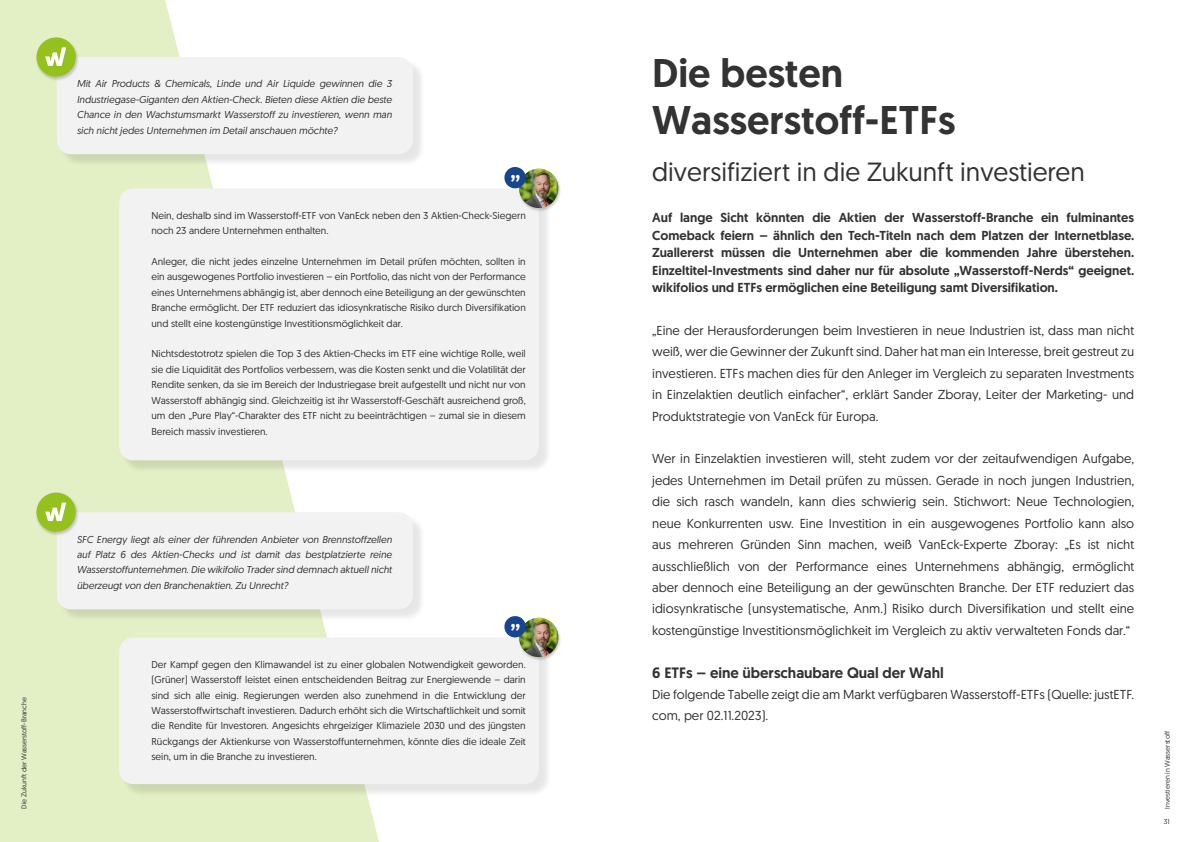
<style>
.page{position:relative;width:1191px;height:842px;background:#fff}
.page>*{position:absolute;margin:0;border:0;box-sizing:border-box;transform-origin:0 0}
.t1{font:500 40px/47.3px "Geomanist";color:#333}
.t2{font:32px "Geomanist";color:#fff}
.t3{font:26.3px "Geomanist";color:#333}
.t4{font:500 15px "Geomanist";color:#333}
.t5{font:13px/21.4px "Geomanist";color:#333;text-align:justify}
.t6{font:500 13px/17.4px "Geomanist";color:#333;text-align:justify}
.t7{font:10px/15.4px "Geomanist";color:#333;text-align:justify}
.t8{font:italic 10px/15.4px "Geomanist";color:#333;text-align:justify}
.t9{font:7px "Geomanist";color:#333}
</style>
<div class="page">
<svg style="left:0;top:0;width:379px;height:842px;fill:#e3efc5"></svg>
<div style="left:59px;top:60px;width:367px;height:107px;background:#000;opacity:.1"></div>
<div style="left:57px;top:57px;width:356px;height:97px;background:#f2f2f2;border-radius:14px"></div>
<div style="left:59px;top:515px;width:367px;height:107px;background:#000;opacity:.1"></div>
<div style="left:57px;top:512px;width:356px;height:97px;background:#f2f2f2;border-radius:14px"></div>
<div style="left:121px;top:191px;width:430px;height:282px;background:#000;opacity:.1"></div>
<div style="left:119px;top:188px;width:420px;height:272px;background:#f2f2f2;border-radius:14px"></div>
<div style="left:121px;top:640px;width:430px;height:157px;background:#000;opacity:.1"></div>
<div style="left:119px;top:637px;width:420px;height:147px;background:#f2f2f2;border-radius:14px"></div>
<div style="left:518px;top:168px;width:43px;height:44px;background:#000;opacity:.19"></div>
<img style="left:519px;top:169px;width:39px;height:39px;border-radius:20px">
<div style="left:504px;top:167px;width:22px;height:21px;background:#17468f;border-radius:50%"></div>
<div style="left:518px;top:617px;width:43px;height:44px;background:#000;opacity:.19"></div>
<img style="left:519px;top:618px;width:39px;height:39px;border-radius:20px">
<div style="left:504px;top:616px;width:22px;height:21px;background:#17468f;border-radius:50%"></div>
<div style="left:35px;top:37px;width:44px;height:44px;background:#000;opacity:.19"></div>
<div style="left:36px;top:37px;width:40px;height:40px;background:#95c11f;border-radius:50%"></div>
<svg style="left:45px;top:47px;width:21px;height:19px"></svg>
<div style="left:35px;top:492px;width:44px;height:44px;background:#000;opacity:.19"></div>
<div style="left:36px;top:492px;width:40px;height:40px;background:#95c11f;border-radius:50%"></div>
<svg style="left:45px;top:503px;width:21px;height:18px"></svg>
<p class="t9" style="left:20px;top:809px;width:113px;rotate:-90deg">Die Zukunft der Wasserstoff-Branche</p>
<p class="t8" style="left:77px;top:76px;width:316px">Mit Air Products &amp; Chemicals, Linde und Air Liquide gewinnen die 3<br>Industriegase-Giganten den Aktien-Check. Bieten diese Aktien die beste Chance in den Wachstumsmarkt Wasserstoff zu investieren, wenn man sich nicht jedes Unternehmen im Detail anschauen möchte?</p>
<h2 class="t2" style="left:510px;top:146px;width:12px">„</h2>
<p class="t7" style="left:151px;top:207px;width:376px">Nein, deshalb sind im Wasserstoff-ETF von VanEck neben den 3 Aktien-Check-Siegern noch 23 andere Unternehmen enthalten.</p>
<p class="t7" style="left:151px;top:253px;width:376px">Anleger, die nicht jedes einzelne Unternehmen im Detail prüfen möchten, sollten in ein ausgewogenes Portfolio investieren – ein Portfolio, das nicht von der Performance eines Unternehmens abhängig ist, aber dennoch eine Beteiligung an der gewünschten Branche ermöglicht. Der ETF reduziert das idiosynkratische Risiko durch Diversifikation und stellt eine kostengünstige Investitionsmöglichkeit dar.</p>
<p class="t7" style="left:151px;top:346px;width:376px">Nichtsdestotrotz spielen die Top 3 des Aktien-Checks im ETF eine wichtige Rolle, weil sie die Liquidität des Portfolios verbessern, was die Kosten senkt und die Volatilität der Rendite senken, da sie im Bereich der Industriegase breit aufgestellt und nicht nur von Wasserstoff abhängig sind. Gleichzeitig ist ihr Wasserstoff-Geschäft ausreichend groß, um den „Pure Play“-Charakter des ETF nicht zu beeinträchtigen – zumal sie in diesem Bereich massiv investieren.</p>
<p class="t8" style="left:77px;top:531px;width:317px">SFC Energy liegt als einer der führenden Anbieter von Brennstoffzellen auf Platz 6 des Aktien-Checks und ist damit das bestplatzierte reine Wasserstoffunternehmen. Die wikifolio Trader sind demnach aktuell nicht überzeugt von den Branchenaktien. Zu Unrecht?</p>
<h2 class="t2" style="left:510px;top:595px;width:12px">„</h2>
<p class="t7" style="left:151px;top:656px;width:376px">Der Kampf gegen den Klimawandel ist zu einer globalen Notwendigkeit geworden. (Grüner) Wasserstoff leistet einen entscheidenden Beitrag zur Energiewende – darin sind sich alle einig. Regierungen werden also zunehmend in die Entwicklung der Wasserstoffwirtschaft investieren. Dadurch erhöht sich die Wirtschaftlichkeit und somit die Rendite für Investoren. Angesichts ehrgeiziger Klimaziele 2030 und des jüngsten Rückgangs der Aktienkurse von Wasserstoffunternehmen, könnte dies die ideale Zeit sein, um in die Branche zu investieren.</p>
<h1 class="t1" style="left:652px;top:49px;width:305px">Die besten<br>Wasserstoff-ETFs</h1>
<h3 class="t3" style="left:652px;top:155px;width:434px">diversifiziert in die Zukunft investieren</h3>
<p class="t6" style="left:652px;top:209px;width:483px">Auf lange Sicht könnten die Aktien der Wasserstoff-Branche ein fulminantes Comeback feiern – ähnlich den Tech-Titeln nach dem Platzen der Internetblase.<br>Zuallererst müssen die Unternehmen aber die kommenden Jahre überstehen.<br>Einzeltitel-Investments sind daher nur für absolute „Wasserstoff-Nerds“ geeignet. wikifolios und ETFs ermöglichen eine Beteiligung samt Diversifikation.</p>
<p class="t5" style="left:652px;top:319px;width:483px">„Eine der Herausforderungen beim Investieren in neue Industrien ist, dass man nicht weiß, wer die Gewinner der Zukunft sind. Daher hat man ein Interesse, breit gestreut zu investieren. ETFs machen dies für den Anleger im Vergleich zu separaten Investments in Einzelaktien deutlich einfacher“, erklärt Sander Zboray, Leiter der Marketing- und Produktstrategie von VanEck für Europa.</p>
<p class="t5" style="left:652px;top:448px;width:483px">Wer in Einzelaktien investieren will, steht zudem vor der zeitaufwendigen Aufgabe, jedes Unternehmen im Detail prüfen zu müssen. Gerade in noch jungen Industrien, die sich rasch wandeln, kann dies schwierig sein. Stichwort: Neue Technologien, neue Konkurrenten usw. Eine Investition in ein ausgewogenes Portfolio kann also aus mehreren Gründen Sinn machen, weiß VanEck-Experte Zboray: „Es ist nicht ausschließlich von der Performance eines Unternehmens abhängig, ermöglicht aber dennoch eine Beteiligung an der gewünschten Branche. Der ETF reduziert das idiosynkratische (unsystematische, Anm.) Risiko durch Diversifikation und stellt eine kostengünstige Investitionsmöglichkeit im Vergleich zu aktiv verwalteten Fonds dar.“</p>
<h3 class="t4" style="left:652px;top:662px;width:293px">6 ETFs – eine überschaubare Qual der Wahl</h3>
<h3 class="t5" style="left:652px;top:683px;width:483px">Die folgende Tabelle zeigt die am Markt verfügbaren Wasserstoff-ETFs (Quelle: justETF. com, per 02.11.2023).</h3>
<p class="t9" style="left:1162px;top:809px;width:79px;rotate:-90deg">Investieren in Wasserstoff</p>
<p class="t9" style="left:1163px;top:817px;width:7px">31</p>
</div>
